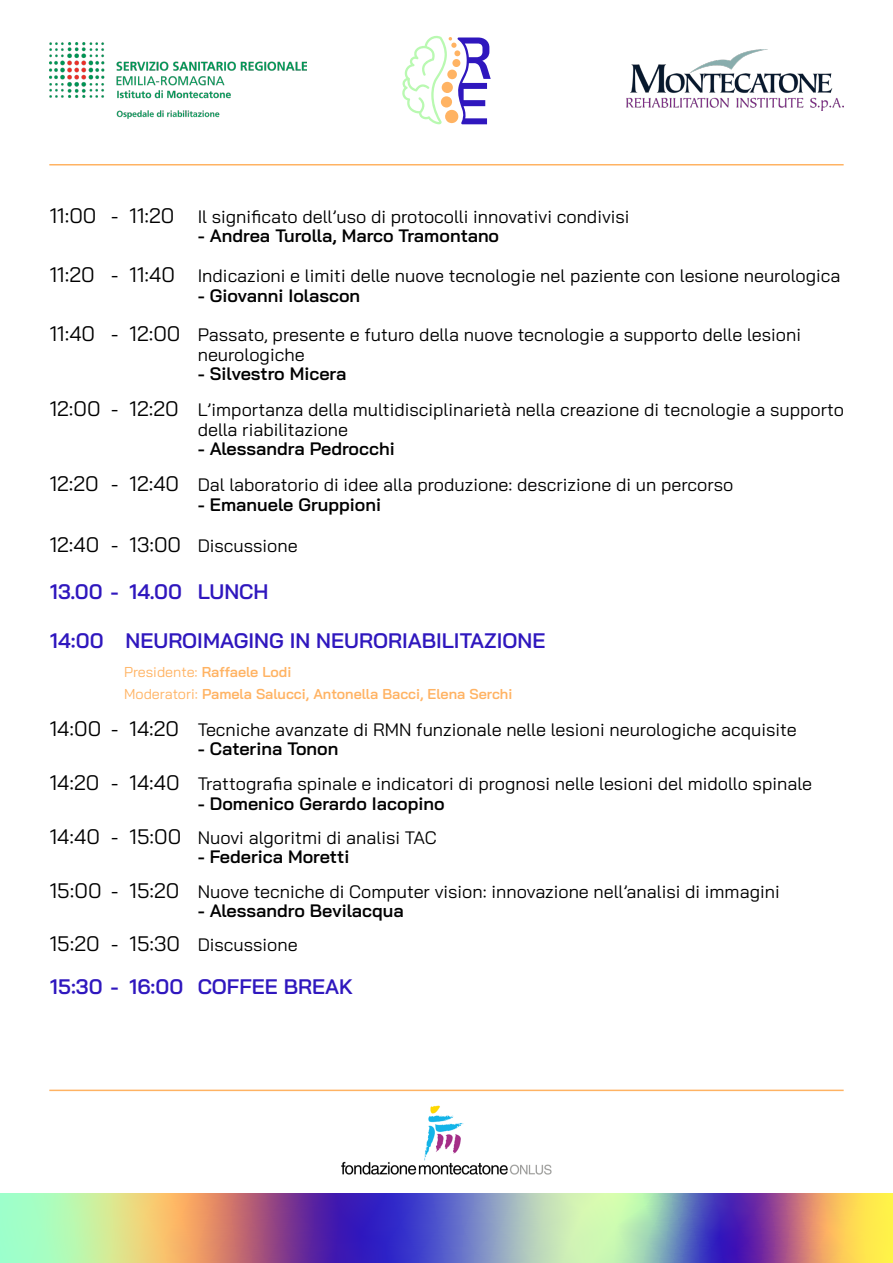
<style>
.page{position:relative;width:893px;height:1263px;background:#fff}
.page>*{position:absolute;margin:0;border:0;box-sizing:border-box;transform-origin:0 0}
.t1{font:21px "Bai Jamjuree";color:#000}
.t2{font:600 21px "Bai Jamjuree";color:#2f17be}
.t3{font:18px/19.5px "Bai Jamjuree";color:#000}
.t4{font:600 18px "Bai Jamjuree";color:#000}
.t5{font:600 14.4px/21.8px "Bai Jamjuree";color:#ffb363}
.s1{font-size:18px}
.s2{font-weight:400}
</style>
<div class="page">
<svg style="left:402px;top:35px;width:89px;height:89px"></svg>
<div style="left:441px;top:96px;width:11px;height:12px;background:#ffb363;border-radius:50%"></div>
<div style="left:441px;top:82px;width:12px;height:11px;background:#ffb363;border-radius:50%"></div>
<hr style="left:49px;top:164px;width:795px;height:1px;background:#ffb363">
<hr style="left:49px;top:1089px;width:795px;height:2px;background:#ffb363">
<img style="left:626px;top:50px;width:218px;height:61px">
<img style="left:49px;top:42px;width:258px;height:76px">
<img style="left:341px;top:1105px;width:211px;height:70px">
<svg style="left:0;top:1194px;width:893px;height:69px;background:#9f959f"></svg>
<p class="t1" style="left:50px;top:198px;width:126px">11:00 - 11:20</p>
<p class="t3" style="left:198px;top:207px;width:433px">Il significato dell’uso di protocolli innovativi condivisi</p>
<p class="t4" style="left:198px;top:226px;width:303px">- Andrea Turolla, Marco Tramontano</p>
<p class="t1" style="left:50px;top:257px;width:127px">11:20 - 11:40</p>
<p class="t3" style="left:198px;top:266px;width:644px">Indicazioni e limiti delle nuove tecnologie nel paziente con lesione neurologica</p>
<p class="t4" style="left:198px;top:285px;width:164px">- Giovanni Iolascon</p>
<p class="t1" style="left:50px;top:316px;width:132px">11:40 - 12:00</p>
<p class="t3" style="left:198px;top:325px;width:605px">Passato, presente e futuro della nuove tecnologie a supporto delle lesioni neurologiche</p>
<p class="t4" style="left:198px;top:364px;width:150px">- Silvestro Micera</p>
<p class="t1" style="left:50px;top:391px;width:130px">12:00 - 12:20</p>
<p class="t3" style="left:198px;top:400px;width:648px">L’importanza della multidisciplinarietà nella creazione di tecnologie a supporto della riabilitazione</p>
<p class="t4" style="left:198px;top:439px;width:199px">- Alessandra Pedrocchi</p>
<p class="t1" style="left:50px;top:466px;width:131px">12:20 - 12:40</p>
<p class="t3" style="left:198px;top:475px;width:537px">Dal laboratorio di idee alla produzione: descrizione di un percorso</p>
<p class="t4" style="left:198px;top:494px;width:185px">- Emanuele Gruppioni</p>
<p class="t1" style="left:50px;top:527px;width:249px">12:40 - 13:00 <span class="s1">Discussione</span></p>
<p class="t2" style="left:50px;top:579px;width:220px">13.00 - 14.00 LUNCH</p>
<p class="t2" style="left:50px;top:629px;width:497px">14:00 NEUROIMAGING IN NEURORIABILITAZIONE</p>
<p class="t5" style="left:124px;top:661px;width:390px"><span class="s2">Presidente:</span> Raffaele Lodi<br><span class="s2">Moderatori:</span> Pamela Salucci, Antonella Bacci, Elena Serchi</p>
<p class="t1" style="left:50px;top:710px;width:131px">14:00 - 14:20</p>
<p class="t3" style="left:198px;top:719px;width:600px">Tecniche avanzate di RMN funzionale nelle lesioni neurologiche acquisite</p>
<p class="t4" style="left:198px;top:738px;width:142px">- Caterina Tonon</p>
<p class="t1" style="left:50px;top:765px;width:131px">14:20 - 14:40</p>
<p class="t3" style="left:198px;top:774px;width:616px">Trattografia spinale e indicatori di prognosi nelle lesioni del midollo spinale</p>
<p class="t4" style="left:198px;top:793px;width:248px">- Domenico Gerardo Iacopino</p>
<p class="t1" style="left:50px;top:818px;width:133px">14:40 - 15:00</p>
<p class="t3" style="left:198px;top:828px;width:240px">Nuovi algoritmi di analisi TAC</p>
<p class="t4" style="left:198px;top:846px;width:153px">- Federica Moretti</p>
<p class="t1" style="left:50px;top:872px;width:131px">15:00 - 15:20</p>
<p class="t3" style="left:198px;top:881px;width:584px">Nuove tecniche di Computer vision: innovazione nell’analisi di immagini</p>
<p class="t4" style="left:198px;top:900px;width:208px">- Alessandro Bevilacqua</p>
<p class="t1" style="left:50px;top:926px;width:249px">15:20 - 15:30 <span class="s1">Discussione</span></p>
<p class="t2" style="left:50px;top:974px;width:304px">15:30 - 16:00 COFFEE BREAK</p>
</div>
